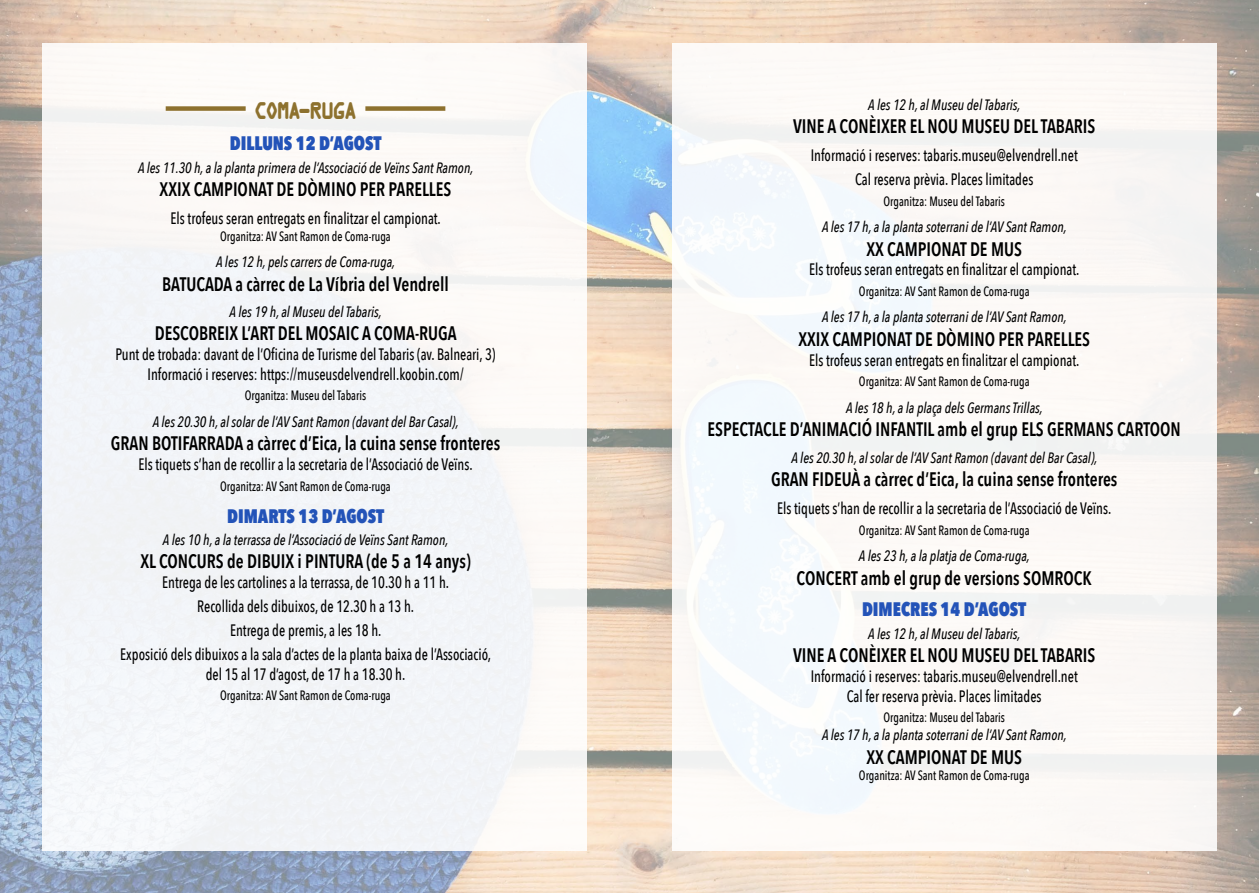
<style>
.page{position:relative;width:1259px;height:893px;background:#fff}
.page>*{position:absolute;margin:0;border:0;box-sizing:border-box;transform-origin:0 0}
.t1{font:24px "Kredit Back";color:#8d712e;scale:.9 1}
.t2{font:600 19.5px "Avenir Next Condensed";color:#000;scale:.9 1}
.t3{font:800 19.5px "Avenir Next Condensed";color:#2353b8;scale:.9 1}
.t4{font:500 16.5px/24px "Avenir Next Condensed";color:#000;text-align:center;scale:.86 1}
.t5{font:italic 500 15px "Avenir Next Condensed";color:#000;scale:.9 1}
.t6{font:500 13.5px "Avenir Next Condensed";color:#000;scale:.86 1}
</style>
<div class="page">
<img style="left:0;top:0;width:1259px;height:893px">
<div style="left:43px;top:43px;width:544px;height:807px;background:#f3f6f7"></div>
<div style="left:166px;top:106px;width:80px;height:5px;background:#8d712e"></div>
<div style="left:365px;top:106px;width:80px;height:5px;background:#8d712e"></div>
<div style="left:672px;top:43px;width:544px;height:807px;background:#fbf9f7"></div>
<h1 class="t1" style="left:255px;top:96px;width:114px">COMA-RUGA</h1>
<p class="t3" style="left:230px;top:131px;width:170px">DILLUNS 12 D’AGOST</p>
<p class="t5" style="left:138px;top:158px;width:374px">A les 11.30 h, a la planta primera de l’Associació de Veïns Sant Ramon,</p>
<p class="t2" style="left:160px;top:172px;width:326px">XXIX CAMPIONAT DE DÒMINO PER PARELLES</p>
<p class="t4" style="left:171px;top:207px;width:316px">Els trofeus seran entregats en finalitzar el campionat.</p>
<p class="t6" style="left:220px;top:228px;width:200px">Organitza: AV Sant Ramon de Coma-ruga</p>
<p class="t5" style="left:216px;top:253px;width:200px">A les 12 h, pels carrers de Coma-ruga,</p>
<p class="t2" style="left:162px;top:267px;width:320px">BATUCADA a càrrec de La Víbria del Vendrell</p>
<p class="t5" style="left:230px;top:303px;width:171px">A les 19 h, al Museu del Tabaris,</p>
<p class="t2" style="left:155px;top:317px;width:337px">DESCOBREIX L’ART DEL MOSAIC A COMA-RUGA</p>
<p class="t4" style="left:115px;top:344px;width:443px;line-height:19.8px">Punt de trobada: davant de l’Oficina de Turisme del Tabaris (av. Balneari, 3)<br>Informació i reserves: https://museusdelvendrell.koobin.com/</p>
<p class="t6" style="left:245px;top:388px;width:143px">Organitza: Museu del Tabaris</p>
<p class="t5" style="left:153px;top:413px;width:341px">A les 20.30 h, al solar de l’AV Sant Ramon (davant del Bar Casal),</p>
<p class="t2" style="left:111px;top:427px;width:434px">GRAN BOTIFARRADA a càrrec d’Eica, la cuina sense fronteres</p>
<p class="t4" style="left:138px;top:452px;width:390px">Els tiquets s’han de recollir a la secretaria de l’Associació de Veïns.</p>
<p class="t6" style="left:220px;top:478px;width:200px">Organitza: AV Sant Ramon de Coma-ruga</p>
<p class="t3" style="left:227px;top:503px;width:176px">DIMARTS 13 D’AGOST</p>
<p class="t5" style="left:163px;top:530px;width:319px">A les 10 h, a la terrassa de l’Associació de Veïns Sant Ramon,</p>
<p class="t2" style="left:140px;top:544px;width:368px">XL CONCURS de DIBUIX i PINTURA (de 5 a 14 anys)</p>
<p class="t4" style="left:120px;top:570px;width:433px">Entrega de les cartolines a la terrassa, de 10.30 h a 11 h.<br>Recollida dels dibuixos, de 12.30 h a 13 h.<br>Entrega de premis, a les 18 h.<br>Exposició dels dibuixos a la sala d’actes de la planta baixa de l’Associació,</p>
<p class="t4" style="left:206px;top:662px;width:233px">del 15 al 17 d’agost, de 17 h a 18.30 h.</p>
<p class="t6" style="left:220px;top:687px;width:200px">Organitza: AV Sant Ramon de Coma-ruga</p>
<p class="t5" style="left:868px;top:95px;width:171px">A les 12 h, al Museu del Tabaris,</p>
<p class="t2" style="left:793px;top:109px;width:337px">VINE A CONÈIXER EL NOU MUSEU DEL TABARIS</p>
<p class="t4" style="left:810px;top:143px;width:312px">Informació i reserves: tabaris.museu@elvendrell.net<br>Cal reserva prèvia. Places limitades</p>
<p class="t6" style="left:883px;top:193px;width:143px">Organitza: Museu del Tabaris</p>
<p class="t5" style="left:822px;top:218px;width:273px">A les 17 h, a la planta soterrani de l’AV Sant Ramon,</p>
<p class="t2" style="left:866px;top:232px;width:174px">XX CAMPIONAT DE MUS</p>
<p class="t4" style="left:809px;top:258px;width:316px">Els trofeus seran entregats en finalitzar el campionat.</p>
<p class="t6" style="left:859px;top:283px;width:200px">Organitza: AV Sant Ramon de Coma-ruga</p>
<p class="t5" style="left:822px;top:308px;width:273px">A les 17 h, a la planta soterrani de l’AV Sant Ramon,</p>
<p class="t2" style="left:798px;top:322px;width:326px">XXIX CAMPIONAT DE DÒMINO PER PARELLES</p>
<p class="t4" style="left:809px;top:348px;width:316px">Els trofeus seran entregats en finalitzar el campionat.</p>
<p class="t6" style="left:859px;top:373px;width:200px">Organitza: AV Sant Ramon de Coma-ruga</p>
<p class="t5" style="left:846px;top:398px;width:220px">A les 18 h, a la plaça dels Germans Trillas,</p>
<p class="t2" style="left:707px;top:412px;width:527px">ESPECTACLE D’ANIMACIÓ INFANTIL amb el grup ELS GERMANS CARTOON</p>
<p class="t5" style="left:791px;top:448px;width:341px">A les 20.30 h, al solar de l’AV Sant Ramon (davant del Bar Casal),</p>
<p class="t2" style="left:771px;top:462px;width:386px">GRAN FIDEUÀ a càrrec d’Eica, la cuina sense fronteres</p>
<p class="t4" style="left:777px;top:496px;width:390px">Els tiquets s’han de recollir a la secretaria de l’Associació de Veïns.</p>
<p class="t6" style="left:859px;top:522px;width:200px">Organitza: AV Sant Ramon de Coma-ruga</p>
<p class="t5" style="left:859px;top:547px;width:192px">A les 23 h, a la platja de Coma-ruga,</p>
<p class="t2" style="left:796px;top:561px;width:329px">CONCERT amb el grup de versions SOMROCK</p>
<p class="t3" style="left:862px;top:597px;width:184px">DIMECRES 14 D’AGOST</p>
<p class="t5" style="left:868px;top:624px;width:171px">A les 12 h, al Museu del Tabaris,</p>
<p class="t2" style="left:793px;top:638px;width:337px">VINE A CONÈIXER EL NOU MUSEU DEL TABARIS</p>
<p class="t4" style="left:810px;top:666px;width:312px;line-height:19.8px">Informació i reserves: tabaris.museu@elvendrell.net<br>Cal fer reserva prèvia. Places limitades</p>
<p class="t6" style="left:883px;top:709px;width:143px">Organitza: Museu del Tabaris</p>
<p class="t5" style="left:822px;top:726px;width:273px">A les 17 h, a la planta soterrani de l’AV Sant Ramon,</p>
<p class="t2" style="left:866px;top:740px;width:174px">XX CAMPIONAT DE MUS</p>
<p class="t6" style="left:859px;top:767px;width:200px">Organitza: AV Sant Ramon de Coma-ruga</p>
</div>
